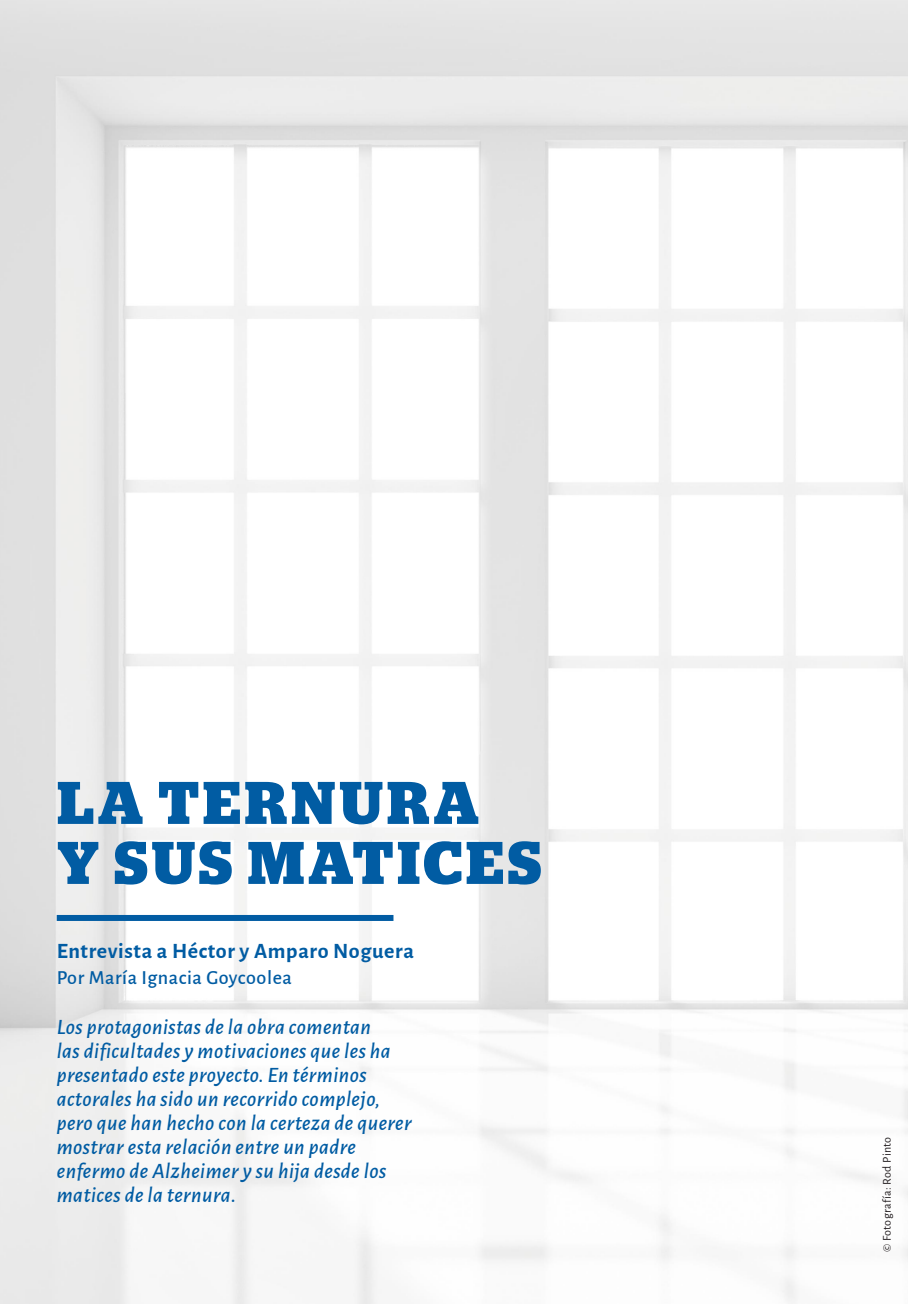
<style>
.page{position:relative;width:908px;height:1304px;background:#fff}
.page>*{position:absolute;margin:0;border:0;box-sizing:border-box;transform-origin:0 0}
.t1{font:700 60px/60px "Stag";letter-spacing:.07em;color:#015ca3}
.t2{font:italic 500 22px/24px "Alegreya Sans";letter-spacing:.02em;color:#015ca3}
.t3{font:700 22px "Alegreya Sans";letter-spacing:.03em;color:#015ca3}
.t4{font:500 20px "Alegreya Sans";letter-spacing:.03em;color:#015ca3}
.t5{font:12px "Alegreya Sans";letter-spacing:.025em;color:#221d1f}
</style>
<div class="page">
<img style="left:0;top:0;width:907px;height:1304px">
<svg style="left:907px;top:0;width:1px;height:29px"></svg>
<div style="left:57px;top:915px;width:336px;height:6px;background:#015ca3"></div>
<h1 class="t1" style="left:57px;top:773px;width:485px">LA TERNURA<br>Y SUS MATICES</h1>
<p class="t3" style="left:57px;top:935px;width:358px">Entrevista a Héctor y Amparo Noguera</p>
<p class="t4" style="left:57px;top:963px;width:236px">Por María Ignacia Goycoolea</p>
<p class="t2" style="left:57px;top:1013px;width:356px">Los protagonistas de la obra comentan<br>las dificultades y motivaciones que les ha presentado este proyecto. En términos actorales ha sido un recorrido complejo, pero que han hecho con la certeza de querer mostrar esta relación entre un padre enfermo de Alzheimer y su hija desde los matices de la ternura.</p>
<p class="t5" style="left:878px;top:1252px;width:117px;rotate:-90deg">© Fotografía: Rod Pinto</p>
</div>
